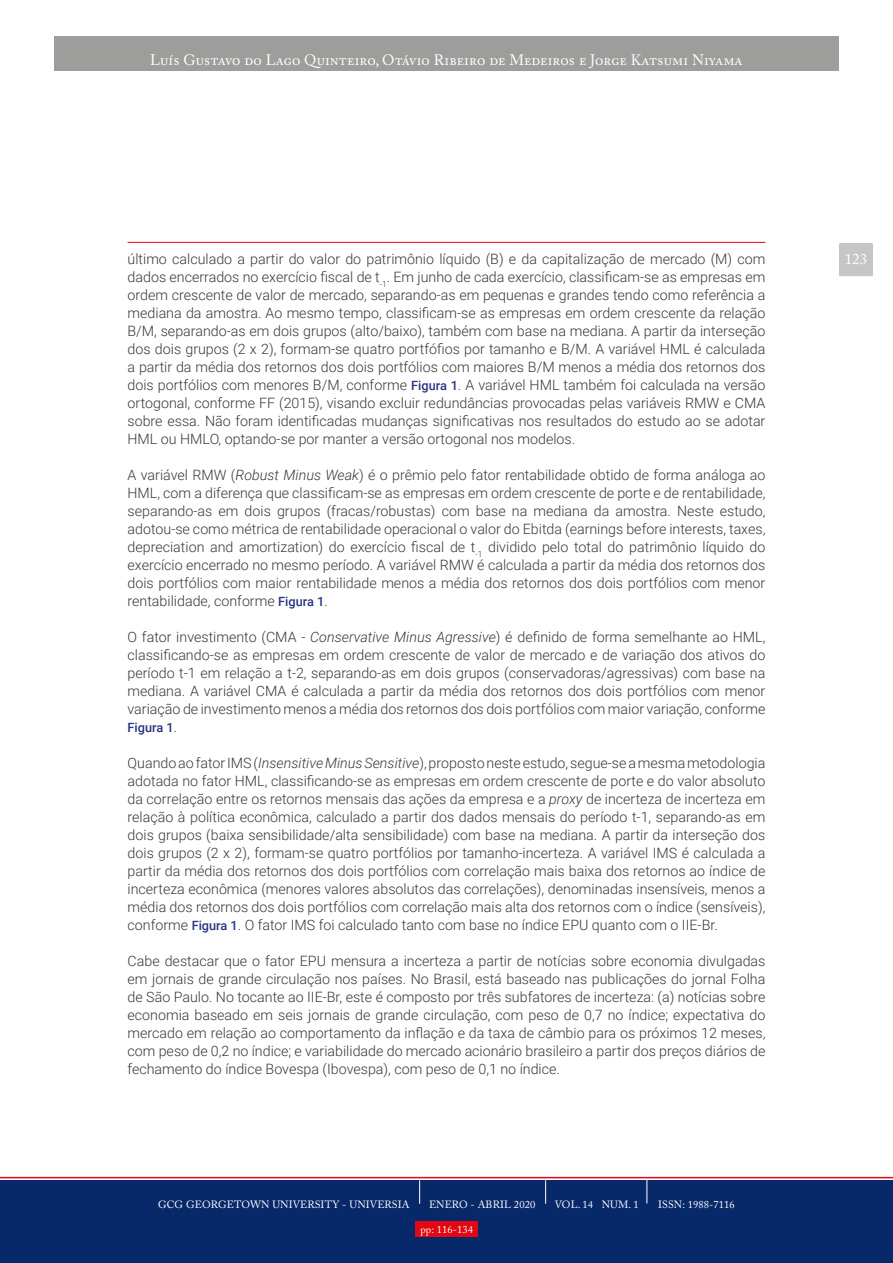
<style>
.page{position:relative;width:893px;height:1263px;background:#fff}
.page>*{position:absolute;margin:0;border:0;box-sizing:border-box;transform-origin:0 0}
.t1{font:15px "Adobe Caslon Pro";letter-spacing:.005em;color:#fff}
.t2{font:300 14.25px/18px "Roboto";color:#3a3835;text-align:justify}
.t3{font:500 12.75px "Roboto";color:#283583}
.t4{font:10.5px "Adobe Caslon Pro";letter-spacing:.01em;color:#fff}
.s1{font-weight:500;font-size:12.75px;color:#283583}
.s2{font-style:italic}
.s3{font-weight:300;font-size:14.25px;color:#3a3835}
</style>
<div class="page">
<div style="left:54px;top:37px;width:785px;height:34px;background:#9d9d9c"></div>
<div style="left:0;top:1180px;width:893px;height:83px;background:#082969"></div>
<svg style="left:0;top:1177px;width:893px;height:27px"></svg>
<div style="left:415px;top:1221px;width:63px;height:16px;background:#e30613"></div>
<div style="left:839px;top:243px;width:34px;height:33px;background:#c6c6c6;border-radius:2px"></div>
<hr style="left:128px;top:242px;width:637px;height:1px;background:#e30613">
<p class="t1" style="left:150px;top:51px;width:594px">Luís Gustavo do Lago Quinteiro, Otávio Ribeiro de Medeiros e Jorge Katsumi Niyama</p>
<p class="t2" style="left:128px;top:250px;width:639px">último calculado a partir do valor do patrimônio líquido (B) e da capitalização de mercado (M) com</p>
<p class="t1" style="left:845px;top:250px;width:24px">123</p>
<p class="t2" style="left:128px;top:268px;width:639px">dados encerrados no exercício fiscal de t<sub>-1</sub>. Em junho de cada exercício, classificam-se as empresas em ordem crescente de valor de mercado, separando-as em pequenas e grandes tendo como referência a mediana da amostra. Ao mesmo tempo, classificam-se as empresas em ordem crescente da relação B/M, separando-as em dois grupos (alto/baixo), também com base na mediana. A partir da interseção dos dois grupos (2 x 2), formam-se quatro portfófios por tamanho e B/M. A variável HML é calculada a partir da média dos retornos dos dois portfólios com maiores B/M menos a média dos retornos dos dois portfólios com menores B/M, conforme <span class="s1">Figura 1</span>. A variável HML também foi calculada na versão ortogonal, conforme FF (2015), visando excluir redundâncias provocadas pelas variáveis RMW e CMA sobre essa. Não foram identificadas mudanças significativas nos resultados do estudo ao se adotar HML ou HMLO, optando-se por manter a versão ortogonal nos modelos.</p>
<p class="t2" style="left:128px;top:466px;width:639px">A variável RMW (<span class="s2">Robust Minus Weak</span>) é o prêmio pelo fator rentabilidade obtido de forma análoga ao HML, com a diferença que classificam-se as empresas em ordem crescente de porte e de rentabilidade, separando-as em dois grupos (fracas/robustas) com base na mediana da amostra. Neste estudo, adotou-se como métrica de rentabilidade operacional o valor do Ebitda (earnings before interests, taxes, depreciation and amortization) do exercício fiscal de t<sub>-1</sub> dividido pelo total do patrimônio líquido do exercício encerrado no mesmo período. A variável RMW é calculada a partir da média dos retornos dos dois portfólios com maior rentabilidade menos a média dos retornos dos dois portfólios com menor rentabilidade, conforme <span class="s1">Figura 1</span>.</p>
<p class="t2" style="left:128px;top:628px;width:639px">O fator investimento (CMA - <span class="s2">Conservative Minus Agressive</span>) é definido de forma semelhante ao HML, classificando-se as empresas em ordem crescente de valor de mercado e de variação dos ativos do período t-1 em relação a t-2, separando-as em dois grupos (conservadoras/agressivas) com base na mediana. A variável CMA é calculada a partir da média dos retornos dos dois portfólios com menor variação de investimento menos a média dos retornos dos dois portfólios com maior variação, conforme</p>
<p class="t3" style="left:128px;top:719px;width:51px">Figura 1<span class="s3">.</span></p>
<p class="t2" style="left:128px;top:754px;width:639px">Quando ao fator IMS (<span class="s2">Insensitive Minus Sensitive</span>), proposto neste estudo, segue-se a mesma metodologia adotada no fator HML, classificando-se as empresas em ordem crescente de porte e do valor absoluto da correlação entre os retornos mensais das ações da empresa e a <span class="s2">proxy</span> de incerteza de incerteza em relação à política econômica, calculado a partir dos dados mensais do período t-1, separando-as em dois grupos (baixa sensibilidade/alta sensibilidade) com base na mediana. A partir da interseção dos dois grupos (2 x 2), formam-se quatro portfólios por tamanho-incerteza. A variável IMS é calculada a partir da média dos retornos dos dois portfólios com correlação mais baixa dos retornos ao índice de incerteza econômica (menores valores absolutos das correlações), denominadas insensíveis, menos a média dos retornos dos dois portfólios com correlação mais alta dos retornos com o índice (sensíveis), conforme <span class="s1">Figura 1</span>. O fator IMS foi calculado tanto com base no índice EPU quanto com o IIE-Br.</p>
<p class="t2" style="left:128px;top:952px;width:639px">Cabe destacar que o fator EPU mensura a incerteza a partir de notícias sobre economia divulgadas em jornais de grande circulação nos países. No Brasil, está baseado nas publicações do jornal Folha de São Paulo. No tocante ao IIE-Br, este é composto por três subfatores de incerteza: (a) notícias sobre economia baseado em seis jornais de grande circulação, com peso de 0,7 no índice; expectativa do mercado em relação ao comportamento da inflação e da taxa de câmbio para os próximos 12 meses, com peso de 0,2 no índice; e variabilidade do mercado acionário brasileiro a partir dos preços diários de fechamento do índice Bovespa (Ibovespa), com peso de 0,1 no índice.</p>
<p class="t4" style="left:158px;top:1198px;width:253px">GCG GEORGETOWN UNIVERSITY - UNIVERSIA</p>
<p class="t4" style="left:429px;top:1198px;width:108px">ENERO - ABRIL 2020</p>
<p class="t4" style="left:555px;top:1198px;width:85px">VOL. 14 NUM. 1</p>
<p class="t4" style="left:658px;top:1198px;width:78px">ISSN: 1988-7116</p>
<p class="t4" style="left:420px;top:1223px;width:54px">pp: 116-134</p>
</div>
